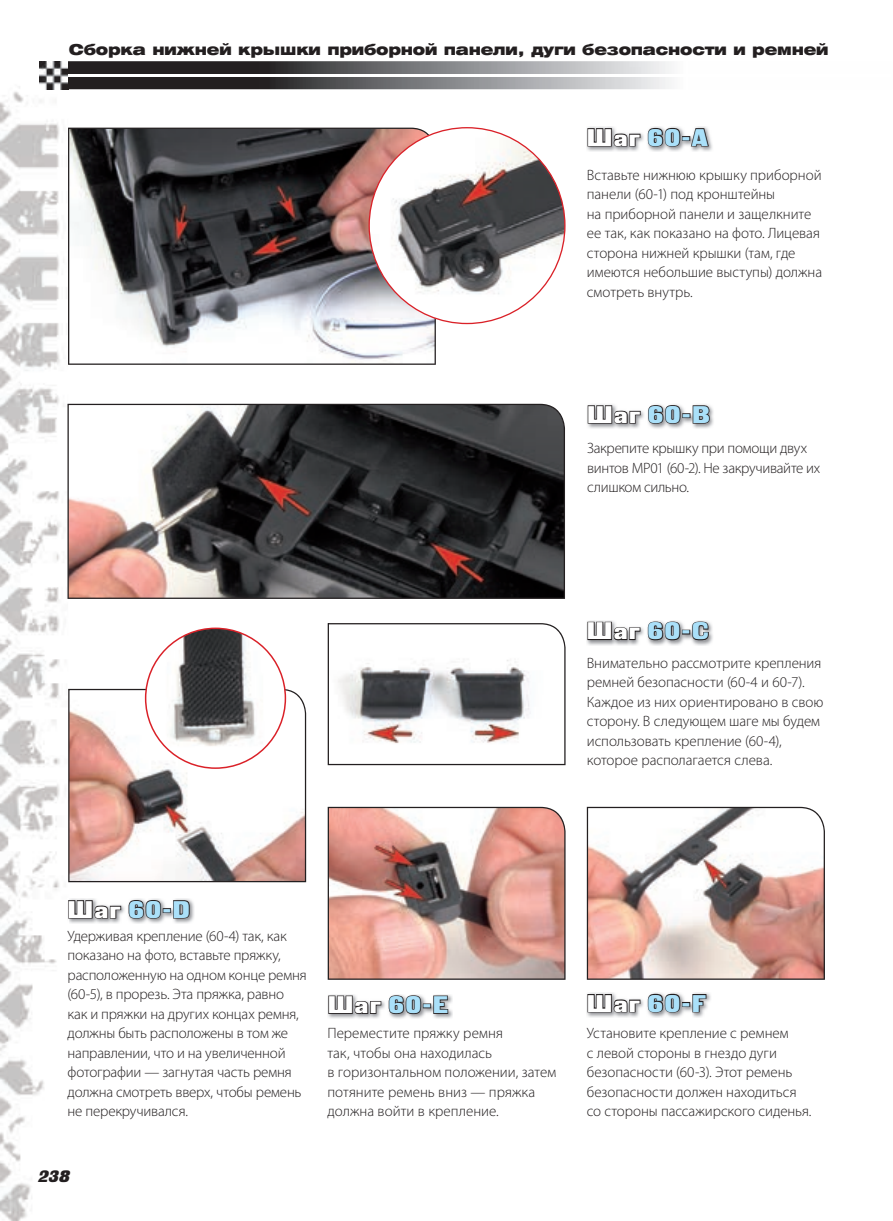
<style>
.page{position:relative;width:893px;height:1221px;background:#fff}
.page>*{position:absolute;margin:0;border:0;box-sizing:border-box;transform-origin:0 0}
.t1{font:24px "Black Grotesk C";letter-spacing:.05em;color:#aae0f9}
.t2{font:italic 16.5px "Black Grotesk C";color:#231f20}
.t3{font:300 15px/19.5px "Myriad Pro";letter-spacing:-.005em;color:#231f20}
.t4{font:15px "Helios Ext Black C";letter-spacing:-.015em;color:#231f20}
.s1{color:#fff}
</style>
<div class="page">
<img style="left:0;top:86px;width:68px;height:1134px">
<img style="left:40px;top:61px;width:631px;height:28px">
<hr style="left:64px;top:74px;width:827px;height:2px;background:#fff">
<img style="left:586px;top:129px;width:126px;height:23px">
<svg style="left:587px;top:127px;width:54px;height:21px"></svg>
<svg style="left:647px;top:127px;width:35px;height:21px"></svg>
<div style="left:682px;top:136px;width:8px;height:5px;border:2px solid #231f20"></div>
<svg style="left:690px;top:127px;width:20px;height:20px"></svg>
<img style="left:328px;top:995px;width:125px;height:24px">
<svg style="left:327px;top:994px;width:95px;height:21px"></svg>
<div style="left:423px;top:1003px;width:8px;height:5px;border:2px solid #231f20"></div>
<svg style="left:432px;top:994px;width:17px;height:20px"></svg>
<img style="left:586px;top:620px;width:127px;height:25px">
<svg style="left:587px;top:621px;width:54px;height:20px"></svg>
<svg style="left:647px;top:620px;width:35px;height:21px"></svg>
<div style="left:682px;top:629px;width:8px;height:5px;border:2px solid #231f20"></div>
<svg style="left:691px;top:620px;width:19px;height:21px"></svg>
<img style="left:191px;top:900px;width:3px;height:22px">
<svg style="left:67px;top:898px;width:124px;height:25px"></svg>
<img style="left:588px;top:407px;width:126px;height:22px">
<svg style="left:587px;top:404px;width:54px;height:21px"></svg>
<svg style="left:647px;top:404px;width:35px;height:21px"></svg>
<div style="left:682px;top:413px;width:8px;height:5px;border:2px solid #231f20"></div>
<svg style="left:692px;top:404px;width:19px;height:20px"></svg>
<img style="left:586px;top:992px;width:125px;height:25px">
<svg style="left:587px;top:993px;width:54px;height:20px"></svg>
<svg style="left:647px;top:992px;width:35px;height:21px"></svg>
<div style="left:682px;top:1001px;width:8px;height:5px;border:2px solid #231f20"></div>
<svg style="left:692px;top:993px;width:15px;height:20px"></svg>
<img style="left:328px;top:806px;width:238px;height:173px">
<svg style="left:587px;top:806px;width:238px;height:173px"></svg>
<svg style="left:68px;top:128px;width:368px;height:237px"></svg>
<svg style="left:68px;top:404px;width:497px;height:195px;background:#595353"></svg>
<svg style="left:328px;top:623px;width:238px;height:142px"></svg>
<svg style="left:68px;top:688px;width:238px;height:194px"></svg>
<svg style="left:145px;top:627px;width:141px;height:141px"></svg>
<svg style="left:369px;top:127px;width:197px;height:197px"></svg>
<p class="t4" style="left:69px;top:40px;width:761px">Сборка нижней крышки приборной панели, дуги безопасности и ремней</p>
<h1 class="t1" style="left:587px;top:123px;width:122px"><span class="s1">Шаг</span> 60-A</h1>
<p class="t3" style="left:587px;top:165px;width:237px">Вставьте нижнюю крышку приборной панели (60-1) под кронштейны<br>на приборной панели и защелкните ее так, как показано на фото. Лицевая сторона нижней крышки (там, где имеются небольшие выступы) должна смотреть внутрь.</p>
<h1 class="t1" style="left:587px;top:400px;width:124px"><span class="s1">Шаг</span> 60-B</h1>
<p class="t3" style="left:587px;top:438px;width:235px">Закрепите крышку при помощи двух винтов MP01 (60-2). Не закручивайте их слишком сильно.</p>
<h1 class="t1" style="left:587px;top:616px;width:124px"><span class="s1">Шаг</span> 60-С</h1>
<p class="t3" style="left:587px;top:652px;width:238px">Внимательно рассмотрите крепления ремней безопасности (60-4 и 60-7).<br>Каждое из них ориентировано в свою сторону. В следующем шаге мы будем использовать крепление (60-4), которое располагается слева.</p>
<h1 class="t1" style="left:68px;top:895px;width:124px"><span class="s1">Шаг</span> 60-D</h1>
<p class="t3" style="left:68px;top:925px;width:241px">Удерживая крепление (60-4) так, как показано на фото, вставьте пряжку, расположенную на одном конце ремня (60-5), в прорезь. Эта пряжка, равно как и пряжки на других концах ремня, должны быть расположены в том же направлении, что и на увеличенной фотографии — загнутая часть ремня должна смотреть вверх, чтобы ремень не перекручивался.</p>
<p class="t2" style="left:38px;top:1166px;width:33px">238</p>
<h1 class="t1" style="left:328px;top:990px;width:122px"><span class="s1">Шаг</span> 60-E</h1>
<p class="t3" style="left:327px;top:1023px;width:230px">Переместите пряжку ремня<br>так, чтобы она находилась<br>в горизонтальном положении, затем потяните ремень вниз — пряжка должна войти в крепление.</p>
<h1 class="t1" style="left:587px;top:988px;width:120px"><span class="s1">Шаг</span> 60-F</h1>
<p class="t3" style="left:587px;top:1023px;width:226px">Установите крепление с ремнем<br>с левой стороны в гнездо дуги безопасности (60-3). Этот ремень безопасности должен находиться со стороны пассажирского сиденья.</p>
</div>
